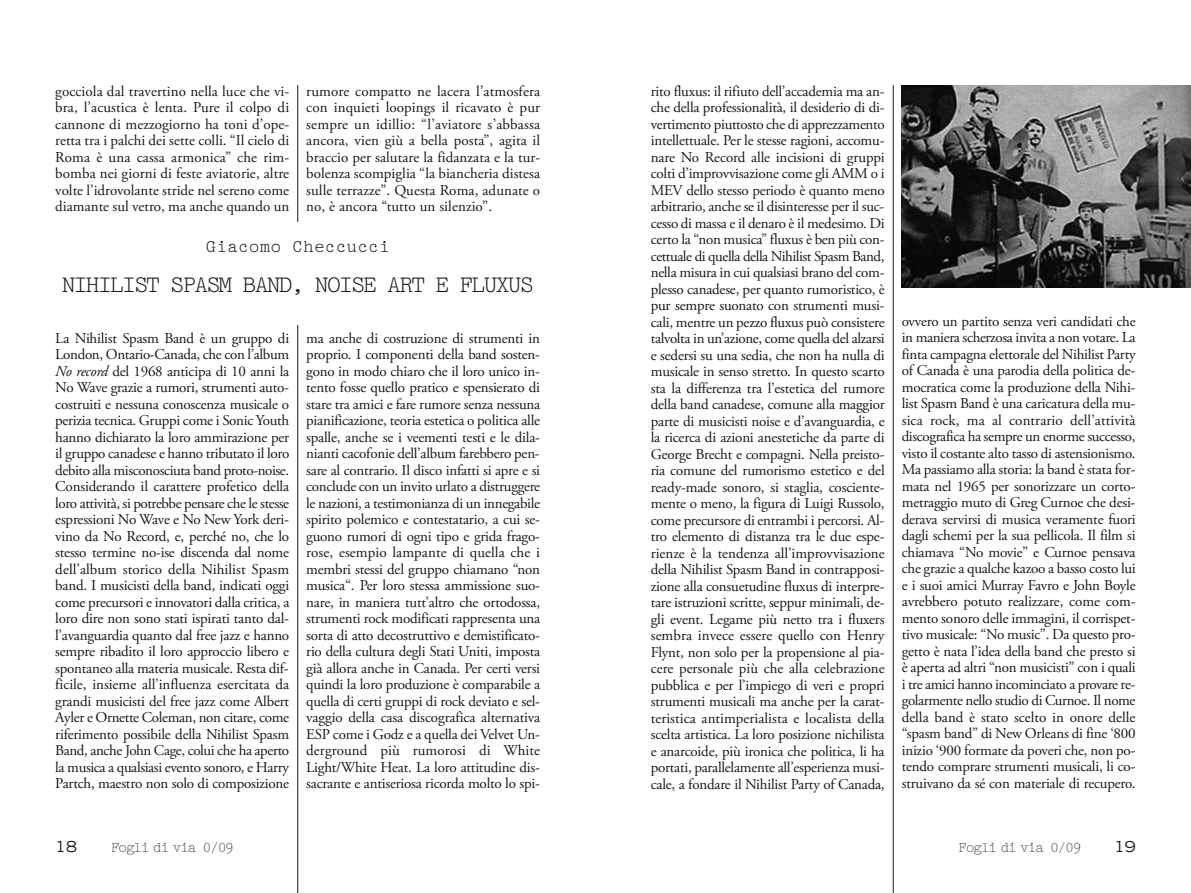
<style>
.page{position:relative;width:1191px;height:893px;background:#fff}
.page>*{position:absolute;margin:0;border:0;box-sizing:border-box;transform-origin:0 0}
.t1{font:24px "Pica 10 Pitch BT";letter-spacing:-.1em;color:#191919}
.t2{font:18px "Pica 10 Pitch BT";color:#191919}
.t3{font:15px/16.5px "Adobe Garamond Pro";letter-spacing:-.015em;color:#191919;text-align:justify}
.t4{font:15px "Pica 10 Pitch BT";letter-spacing:-.1em;color:#5e5e5e}
.t5{font:expanded 15px "Trade Gothic LH";color:#191919}
.s1{font-style:italic}
</style>
<div class="page">
<hr style="left:893px;top:85px;width:1px;height:808px;background:#191919">
<hr style="left:297px;top:85px;width:1px;height:808px;background:#191919">
<img style="left:901px;top:85px;width:290px;height:203px">
<div style="left:55px;top:222px;width:485px;height:103px;background:#fff"></div>
<p class="t3" style="left:55px;top:84px;width:235px">gocciola dal travertino nella luce che vi&shy;bra, l’acustica è lenta. Pure il colpo di cannone di mezzogiorno ha toni d’ope&shy;retta tra i palchi dei sette colli. “Il cielo di Roma è una cassa armonica” che rim&shy;bomba nei giorni di feste aviatorie, altre volte l’idrovolante stride nel sereno come diamante sul vetro, ma anche quando un</p>
<p class="t3" style="left:306px;top:84px;width:235px">rumore compatto ne lacera l’atmosfera con inquieti loopings il ricavato è pur sempre un idillio: “l’aviatore s’abbassa ancora, vien giù a bella posta”, agita il braccio per salutare la fidanzata e la tur&shy;bolenza scompiglia “la biancheria distesa sulle terrazze”. Questa Roma, adunate o no, è ancora “tutto un silenzio”.</p>
<p class="t2" style="left:206px;top:242px;width:186px">Giacomo Checcucci</p>
<h1 class="t1" style="left:62px;top:277px;width:474px">NIHILIST SPASM BAND, NOISE ART E FLUXUS</h1>
<p class="t3" style="left:55px;top:331px;width:236px">La Nihilist Spasm Band è un gruppo di London, Ontario-Canada, che con l’album <span class="s1">No record</span> del 1968 anticipa di 10 anni la No Wave grazie a rumori, strumenti auto&shy;costruiti e nessuna conoscenza musicale o perizia tecnica. Gruppi come i Sonic Youth hanno dichiarato la loro ammirazione per il gruppo canadese e hanno tributato il loro debito alla misconosciuta band proto-noise.<br>Considerando il carattere profetico della loro attività, si potrebbe pensare che le stesse espressioni No Wave e No New York deri&shy;vino da No Record, e, perché no, che lo stesso termine no-ise discenda dal nome dell’album storico della Nihilist Spasm band. I musicisti della band, indicati oggi come precursori e innovatori dalla critica, a loro dire non sono stati ispirati tanto dal&shy;l’avanguardia quanto dal free jazz e hanno sempre ribadito il loro approccio libero e spontaneo alla materia musicale. Resta dif&shy;ficile, insieme all’influenza esercitata da grandi musicisti del free jazz come Albert Ayler e Ornette Coleman, non citare, come riferimento possibile della Nihilist Spasm Band, anche John Cage, colui che ha aperto la musica a qualsiasi evento sonoro, e Harry Partch, maestro non solo di composizione</p>
<p class="t3" style="left:306px;top:331px;width:235px">ma anche di costruzione di strumenti in proprio. I componenti della band sosten&shy;gono in modo chiaro che il loro unico in&shy;tento fosse quello pratico e spensierato di stare tra amici e fare rumore senza nessuna pianificazione, teoria estetica o politica alle spalle, anche se i veementi testi e le dila&shy;nianti cacofonie dell’album farebbero pen&shy;sare al contrario. Il disco infatti si apre e si conclude con un invito urlato a distruggere le nazioni, a testimonianza di un innegabile spirito polemico e contestatario, a cui se&shy;guono rumori di ogni tipo e grida frago&shy;rose, esempio lampante di quella che i membri stessi del gruppo chiamano “non musica“. Per loro stessa ammissione suo&shy;nare, in maniera tutt’altro che ortodossa, strumenti rock modificati rappresenta una sorta di atto decostruttivo e demistificato&shy;rio della cultura degli Stati Uniti, imposta già allora anche in Canada. Per certi versi quindi la loro produzione è comparabile a quella di certi gruppi di rock deviato e sel&shy;vaggio della casa discografica alternativa ESP come i Godz e a quella dei Velvet Un&shy;derground più rumorosi di White Light/White Heat. La loro attitudine dis&shy;sacrante e antiseriosa ricorda molto lo spi-</p>
<p class="t3" style="left:651px;top:84px;width:235px">rito fluxus: il rifiuto dell’accademia ma an&shy;che della professionalità, il desiderio di di&shy;vertimento piuttosto che di apprezzamento intellettuale. Per le stesse ragioni, accomu&shy;nare No Record alle incisioni di gruppi colti d’improvvisazione come gli AMM o i MEV dello stesso periodo è quanto meno arbitrario, anche se il disinteresse per il suc&shy;cesso di massa e il denaro è il medesimo. Di certo la “non musica” fluxus è ben più con&shy;cettuale di quella della Nihilist Spasm Band, nella misura in cui qualsiasi brano del com&shy;plesso canadese, per quanto rumoristico, è pur sempre suonato con strumenti musi&shy;cali, mentre un pezzo fluxus può consistere talvolta in un’azione, come quella del alzarsi e sedersi su una sedia, che non ha nulla di musicale in senso stretto. In questo scarto sta la differenza tra l’estetica del rumore della band canadese, comune alla maggior parte di musicisti noise e d’avanguardia, e la ricerca di azioni anestetiche da parte di George Brecht e compagni. Nella preisto&shy;ria comune del rumorismo estetico e del ready-made sonoro, si staglia, cosciente&shy;mente o meno, la figura di Luigi Russolo, come precursore di entrambi i percorsi. Al&shy;tro elemento di distanza tra le due espe&shy;rienze è la tendenza all’improvvisazione della Nihilist Spasm Band in contrapposi&shy;zione alla consuetudine fluxus di interpre&shy;tare istruzioni scritte, seppur minimali, de&shy;gli event. Legame più netto tra i fluxers sembra invece essere quello con Henry Flynt, non solo per la propensione al pia&shy;cere personale più che alla celebrazione pubblica e per l’impiego di veri e propri strumenti musicali ma anche per la carat&shy;teristica antimperialista e localista della scelta artistica. La loro posizione nichilista e anarcoide, più ironica che politica, li ha portati, parallelamente all’esperienza musi&shy;cale, a fondare il Nihilist Party of Canada,</p>
<p class="t3" style="left:901px;top:314px;width:235px">ovvero un partito senza veri candidati che in maniera scherzosa invita a non votare. La finta campagna elettorale del Nihilist Party of Canada è una parodia della politica de&shy;mocratica come la produzione della Nihi&shy;list Spasm Band è una caricatura della mu&shy;sica rock, ma al contrario dell’attività discografica ha sempre un enorme successo, visto il costante alto tasso di astensionismo.<br>Ma passiamo alla storia: la band è stata for&shy;mata nel 1965 per sonorizzare un corto&shy;metraggio muto di Greg Curnoe che desi&shy;derava servirsi di musica veramente fuori dagli schemi per la sua pellicola. Il film si chiamava “No movie” e Curnoe pensava che grazie a qualche kazoo a basso costo lui e i suoi amici Murray Favro e John Boyle avrebbero potuto realizzare, come com&shy;mento sonoro delle immagini, il corrispet&shy;tivo musicale: “No music”. Da questo pro&shy;getto è nata l’idea della band che presto si è aperta ad altri “non musicisti” con i quali i tre amici hanno incominciato a provare re&shy;golarmente nello studio di Curnoe. Il nome della band è stato scelto in onore delle “spasm band” di New Orleans di fine ‘800 inizio ‘900 formate da poveri che, non po&shy;tendo comprare strumenti musicali, li co&shy;struivano da sé con materiale di recupero.</p>
<p class="t5" style="left:55px;top:841px;width:23px">18</p>
<p class="t4" style="left:111px;top:843px;width:125px">Fogli di via 0/09</p>
<p class="t4" style="left:958px;top:843px;width:125px">Fogli di via 0/09</p>
<p class="t5" style="left:1114px;top:841px;width:23px">19</p>
</div>
